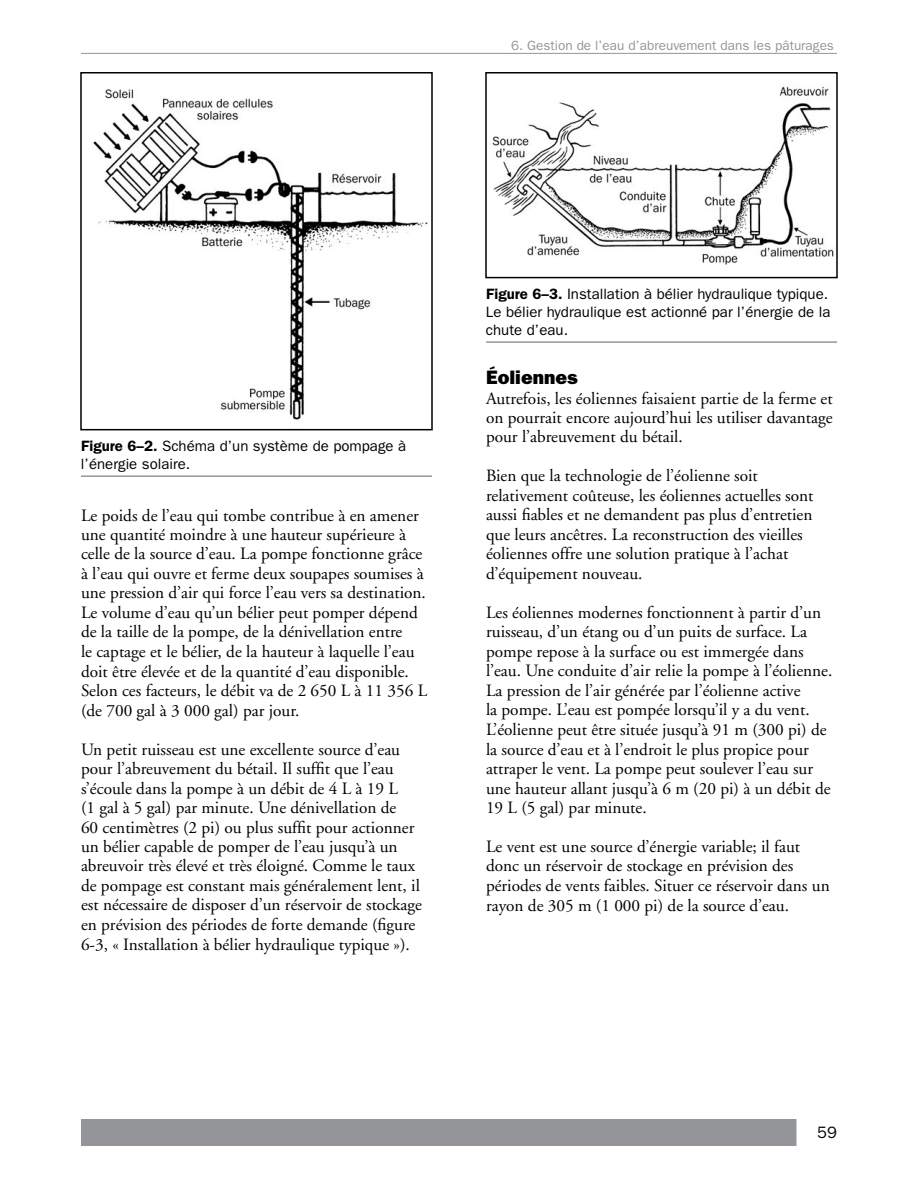
<style>
.page{position:relative;width:918px;height:1188px;background:#fff}
.page>*{position:absolute;margin:0;border:0;box-sizing:border-box;transform-origin:0 0}
.Heading_2{font:19.5px "ITC Franklin Gothic Std Hvy";color:#000}
.BT{font:17.25px/19.5px "Adobe Garamond";color:#000}
.t1{font:16.5px "ITC Franklin Gothic Std";color:#000}
.FigureTitle6{font:15px/18px "ITC Franklin Gothic Std";color:#000}
.t2{font:13.5px "ITC Franklin Gothic Std";color:#939598}
.s1{font-weight:600}
</style>
<div class="page">
<div style="left:81px;top:1119px;width:715px;height:27px;background:#939598"></div>
<hr style="left:81px;top:53px;width:756px;height:1px;background:#939598">
<hr style="left:81px;top:475px;width:351px;height:2px;background:#939598">
<img style="left:93px;top:89px;width:335px;height:331px">
<div style="left:80px;top:72px;width:353px;height:358px;border:2px solid #000"></div>
<hr style="left:486px;top:341px;width:351px;height:2px;background:#939598">
<img style="left:492px;top:86px;width:342px;height:179px">
<div style="left:485px;top:72px;width:353px;height:206px;border:2px solid #000"></div>
<p class="t2" style="left:511px;top:37px;width:324px">6. Gestion de l’eau d’abreuvement dans les pâturages</p>
<p class="FigureTitle6" style="left:81px;top:437px;width:327px"><span class="s1">Figure 6–2.</span> Schéma d’un système de pompage à l’énergie solaire.</p>
<p class="BT" style="left:81px;top:506px;width:348px">Le poids de l’eau qui tombe contribue à en amener une quantité moindre à une hauteur supérieure à celle de la source d’eau. La pompe fonctionne grâce à l’eau qui ouvre et ferme deux soupapes soumises à une pression d’air qui force l’eau vers sa destination.<br>Le volume d’eau qu’un bélier peut pomper dépend de la taille de la pompe, de la dénivellation entre<br>le captage et le bélier, de la hauteur à laquelle l’eau doit être élevée et de la quantité d’eau disponible.<br>Selon ces facteurs, le débit va de 2 650 L à 11 356 L (de 700 gal à 3 000 gal) par jour.</p>
<p class="BT" style="left:81px;top:740px;width:343px">Un petit ruisseau est une excellente source d’eau pour l’abreuvement du bétail. Il suffit que l’eau s’écoule dans la pompe à un débit de 4 L à 19 L<br>(1 gal à 5 gal) par minute. Une dénivellation de<br>60 centimètres (2 pi) ou plus suffit pour actionner un bélier capable de pomper de l’eau jusqu’à un abreuvoir très élevé et très éloigné. Comme le taux de pompage est constant mais généralement lent, il est nécessaire de disposer d’un réservoir de stockage en prévision des périodes de forte demande (figure 6-3, « Installation à bélier hydraulique typique »).</p>
<p class="FigureTitle6" style="left:486px;top:285px;width:346px"><span class="s1">Figure 6–3.</span> Installation à bélier hydraulique typique.<br>Le bélier hydraulique est actionné par l’énergie de la chute d’eau.</p>
<h3 class="Heading_2" style="left:486px;top:366px;width:93px">Éoliennes</h3>
<p class="BT" style="left:486px;top:389px;width:348px;text-align:justify">Autrefois, les éoliennes faisaient partie de la ferme et on pourrait encore aujourd’hui les utiliser davantage pour l’abreuvement du bétail.</p>
<p class="BT" style="left:486px;top:467px;width:329px">Bien que la technologie de l’éolienne soit relativement coûteuse, les éoliennes actuelles sont aussi fiables et ne demandent pas plus d’entretien que leurs ancêtres. La reconstruction des vieilles éoliennes offre une solution pratique à l’achat d’équipement nouveau.</p>
<p class="BT" style="left:486px;top:603px;width:348px">Les éoliennes modernes fonctionnent à partir d’un ruisseau, d’un étang ou d’un puits de surface. La pompe repose à la surface ou est immergée dans l’eau. Une conduite d’air relie la pompe à l’éolienne.<br>La pression de l’air générée par l’éolienne active<br>la pompe. L’eau est pompée lorsqu’il y a du vent.<br>L’éolienne peut être située jusqu’à 91 m (300 pi) de la source d’eau et à l’endroit le plus propice pour attraper le vent. La pompe peut soulever l’eau sur une hauteur allant jusqu’à 6 m (20 pi) à un débit de 19 L (5 gal) par minute.</p>
<p class="BT" style="left:486px;top:837px;width:345px">Le vent est une source d’énergie variable; il faut donc un réservoir de stockage en prévision des périodes de vents faibles. Situer ce réservoir dans un rayon de 305 m (1 000 pi) de la source d’eau.</p>
<p class="t1" style="left:817px;top:1123px;width:21px">59</p>
</div>
